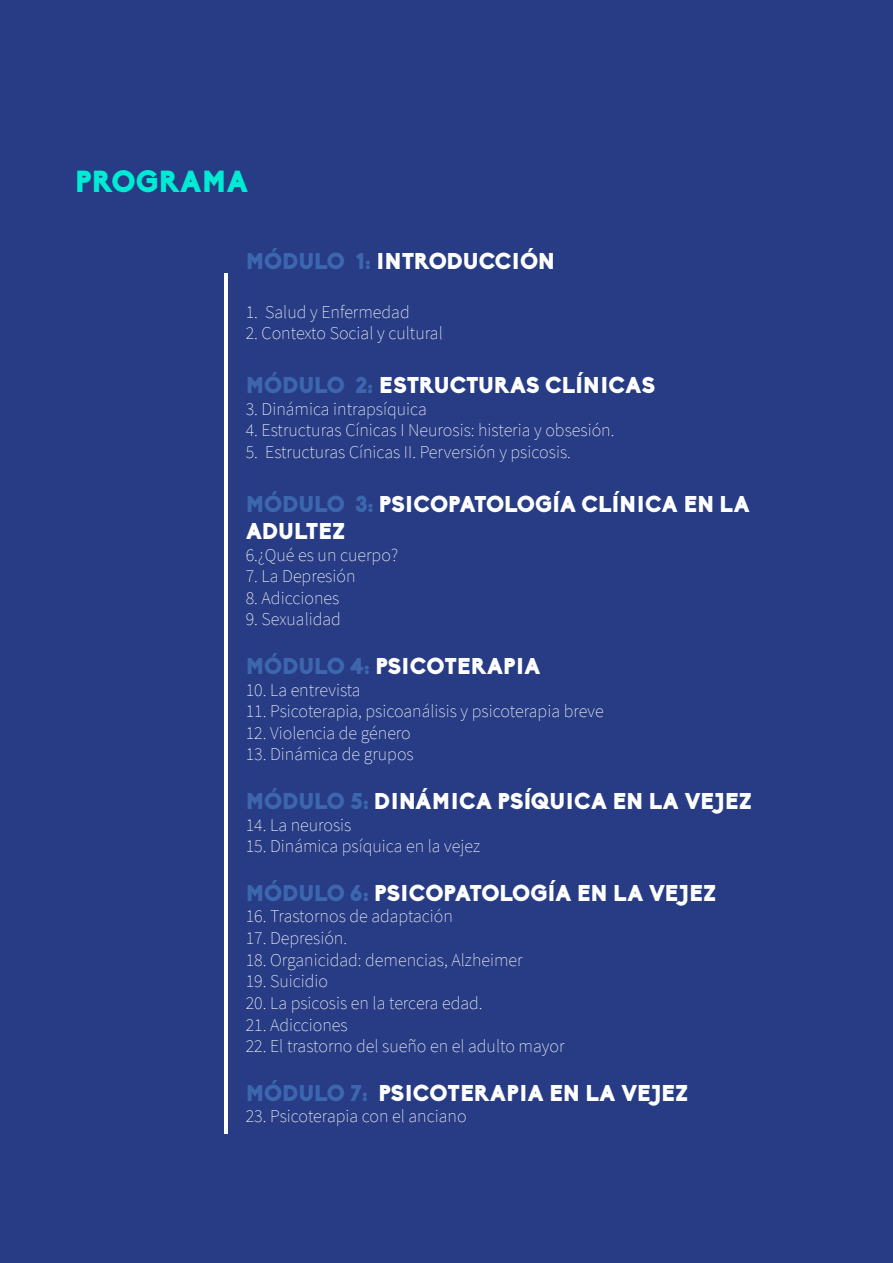
<style>
.page{position:relative;width:893px;height:1263px;background:#273c84}
.page>*{position:absolute;margin:0;border:0;box-sizing:border-box;transform-origin:0 0}
.t1{font:900 30px "Biko";color:#00ebd4}
.t2{font:900 22.5px/27px "Biko";color:#fff}
.t3{font:200 18px "Source Sans Pro";color:#fff}
.s1{color:#3c67af}
</style>
<div class="page">
<hr style="left:224px;top:273px;width:3px;height:861px;background:#fff">
<h1 class="t1" style="left:75px;top:163px;width:175px">PROGRAMA</h1>
<p class="t2" style="left:246px;top:248px;width:311px"><span class="s1">MÓDULO 1:</span> INTRODUCCIÓN</p>
<p class="t3" style="left:246px;top:301px;width:166px">1. Salud y Enfermedad</p>
<p class="t3" style="left:246px;top:322px;width:199px">2. Contexto Social y cultural</p>
<p class="t2" style="left:246px;top:372px;width:411px"><span class="s1">MÓDULO 2:</span> ESTRUCTURAS CLÍNICAS</p>
<p class="t3" style="left:246px;top:398px;width:183px">3. Dinámica intrapsíquica</p>
<p class="t3" style="left:246px;top:420px;width:370px">4. Estructuras Cínicas I Neurosis: histeria y obsesión.</p>
<p class="t3" style="left:246px;top:441px;width:327px">5. Estructuras Cínicas II. Perversión y psicosis.</p>
<p class="t2" style="left:246px;top:491px;width:506px"><span class="s1">MÓDULO 3:</span> PSICOPATOLOGÍA CLÍNICA EN LA<br>ADULTEZ</p>
<p class="t3" style="left:246px;top:544px;width:154px">6.¿Qué es un cuerpo?</p>
<p class="t3" style="left:246px;top:565px;width:111px">7. La Depresión</p>
<p class="t3" style="left:246px;top:587px;width:95px">8. Adicciones</p>
<p class="t3" style="left:246px;top:609px;width:97px">9. Sexualidad</p>
<p class="t2" style="left:246px;top:653px;width:296px"><span class="s1">MÓDULO 4:</span> PSICOTERAPIA</p>
<p class="t3" style="left:246px;top:679px;width:116px">10. La entrevista</p>
<p class="t3" style="left:246px;top:700px;width:360px">11. Psicoterapia, psicoanálisis y psicoterapia breve</p>
<p class="t3" style="left:246px;top:722px;width:167px">12. Violencia de género</p>
<p class="t3" style="left:246px;top:744px;width:170px">13. Dinámica de grupos</p>
<p class="t2" style="left:246px;top:788px;width:508px"><span class="s1">MÓDULO 5:</span> DINÁMICA PSÍQUICA EN LA VEJEZ</p>
<p class="t3" style="left:246px;top:814px;width:107px">14. La neurosis</p>
<p class="t3" style="left:246px;top:835px;width:236px">15. Dinámica psíquica en la vejez</p>
<p class="t2" style="left:246px;top:879px;width:472px"><span class="s1">MÓDULO 6:</span> PSICOPATOLOGÍA EN LA VEJEZ</p>
<p class="t3" style="left:246px;top:906px;width:209px">16. Trastornos de adaptación</p>
<p class="t3" style="left:246px;top:927px;width:103px">17. Depresión.</p>
<p class="t3" style="left:246px;top:949px;width:278px">18. Organicidad: demencias, Alzheimer</p>
<p class="t3" style="left:246px;top:970px;width:84px">19. Suicidio</p>
<p class="t3" style="left:246px;top:992px;width:238px">20. La psicosis en la tercera edad.</p>
<p class="t3" style="left:246px;top:1014px;width:104px">21. Adicciones</p>
<p class="t3" style="left:246px;top:1035px;width:320px">22. El trastorno del sueño en el adulto mayor</p>
<p class="t2" style="left:246px;top:1079px;width:444px"><span class="s1">MÓDULO 7:</span> PSICOTERAPIA EN LA VEJEZ</p>
<p class="t3" style="left:246px;top:1105px;width:222px">23. Psicoterapia con el anciano</p>
</div>
